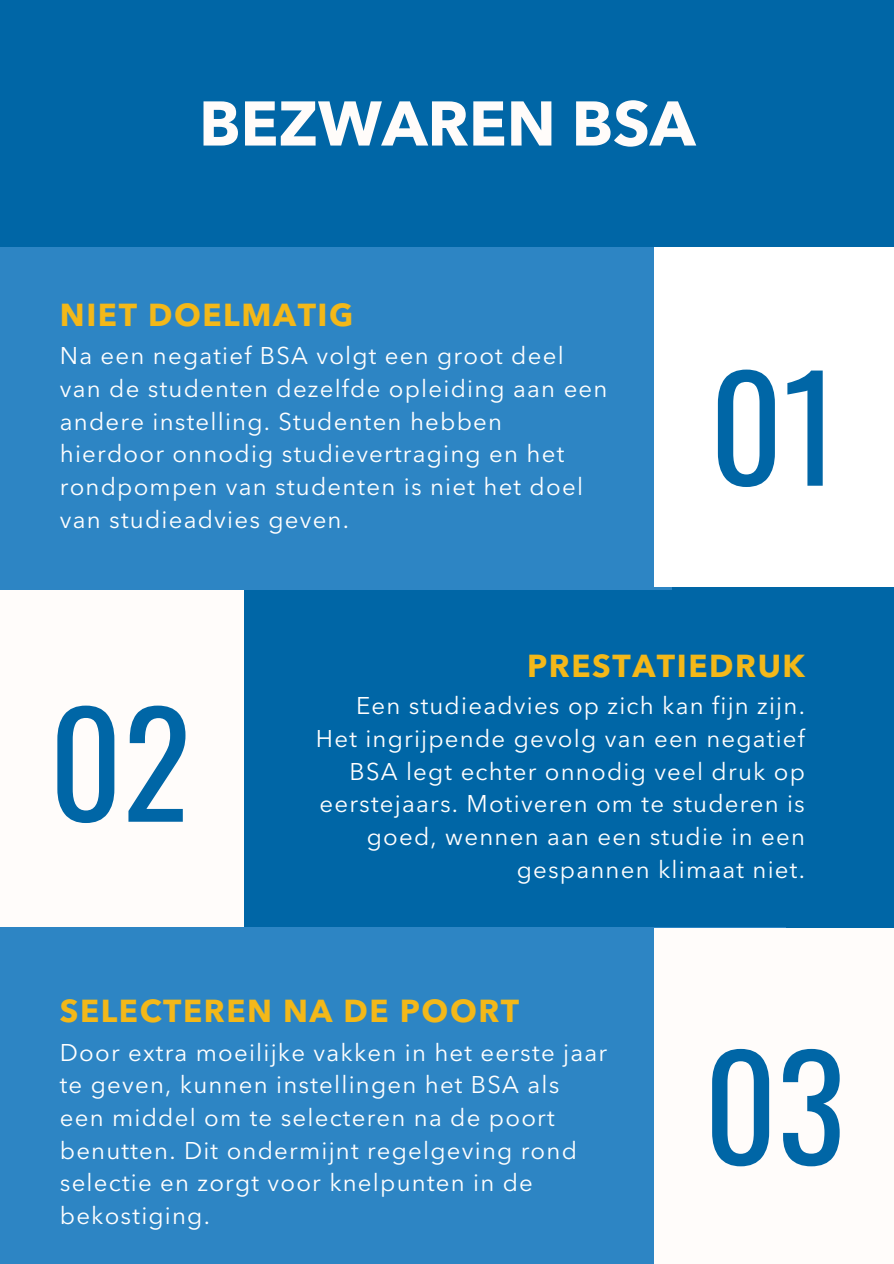
<style>
.page{position:relative;width:894px;height:1264px;background:#fff}
.page>*{position:absolute;margin:0;border:0;box-sizing:border-box;transform-origin:0 0}
.t1{font:142.05px "Oswald";color:#0066a6}
.t2{font:700 62.4px "ISO";color:#fffcfa}
.t3{font:700 31.5px "ISO";letter-spacing:.05em;color:#f3b819}
.t4{font:24px/32.7px "ISO";letter-spacing:.05em;color:#fff}
</style>
<div class="page">
<div style="left:0;top:0;width:893px;height:1263px;background:#0066a6"></div>
<div style="left:0;top:587px;width:243px;height:341px;background:#fffcfa"></div>
<div style="left:0;top:248px;width:672px;height:341px;background:#2d85c4"></div>
<div style="left:0;top:927px;width:785px;height:336px;background:#2d85c4"></div>
<div style="left:654px;top:248px;width:239px;height:339px;background:#fff"></div>
<div style="left:654px;top:928px;width:239px;height:335px;background:#fffcfa"></div>
<h2 class="t2" style="left:199px;top:83px;width:498px">BEZWAREN BSA</h2>
<h3 class="t3" style="left:60px;top:294px;width:295px">NIET DOELMATIG</h3>
<p class="t4" style="left:60px;top:340px;width:549px">Na een negatief BSA volgt een groot deel van de studenten dezelfde opleiding aan een andere instelling. Studenten hebben hierdoor onnodig studievertraging en het rondpompen van studenten is niet het doel van studieadvies geven.</p>
<h1 class="t1" style="left:709px;top:316px;width:131px">01</h1>
<h1 class="t1" style="left:49px;top:652px;width:143px">02</h1>
<h3 class="t3" style="left:527px;top:645px;width:279px">PRESTATIEDRUK</h3>
<p class="t4" style="left:316px;top:690px;width:490px;text-align:right">Een studieadvies op zich kan fijn zijn.<br>Het ingrijpende gevolg van een negatief BSA legt echter onnodig veel druk op eerstejaars. Motiveren om te studeren is goed, wennen aan een studie in een gespannen klimaat niet.</p>
<h3 class="t3" style="left:60px;top:990px;width:461px">SELECTEREN NA DE POORT</h3>
<p class="t4" style="left:60px;top:1036px;width:548px">Door extra moeilijke vakken in het eerste jaar te geven, kunnen instellingen het BSA als een middel om te selecteren na de poort benutten. Dit ondermijnt regelgeving rond selectie en zorgt voor knelpunten in de bekostiging.</p>
<h1 class="t1" style="left:703px;top:995px;width:143px">03</h1>
</div>
